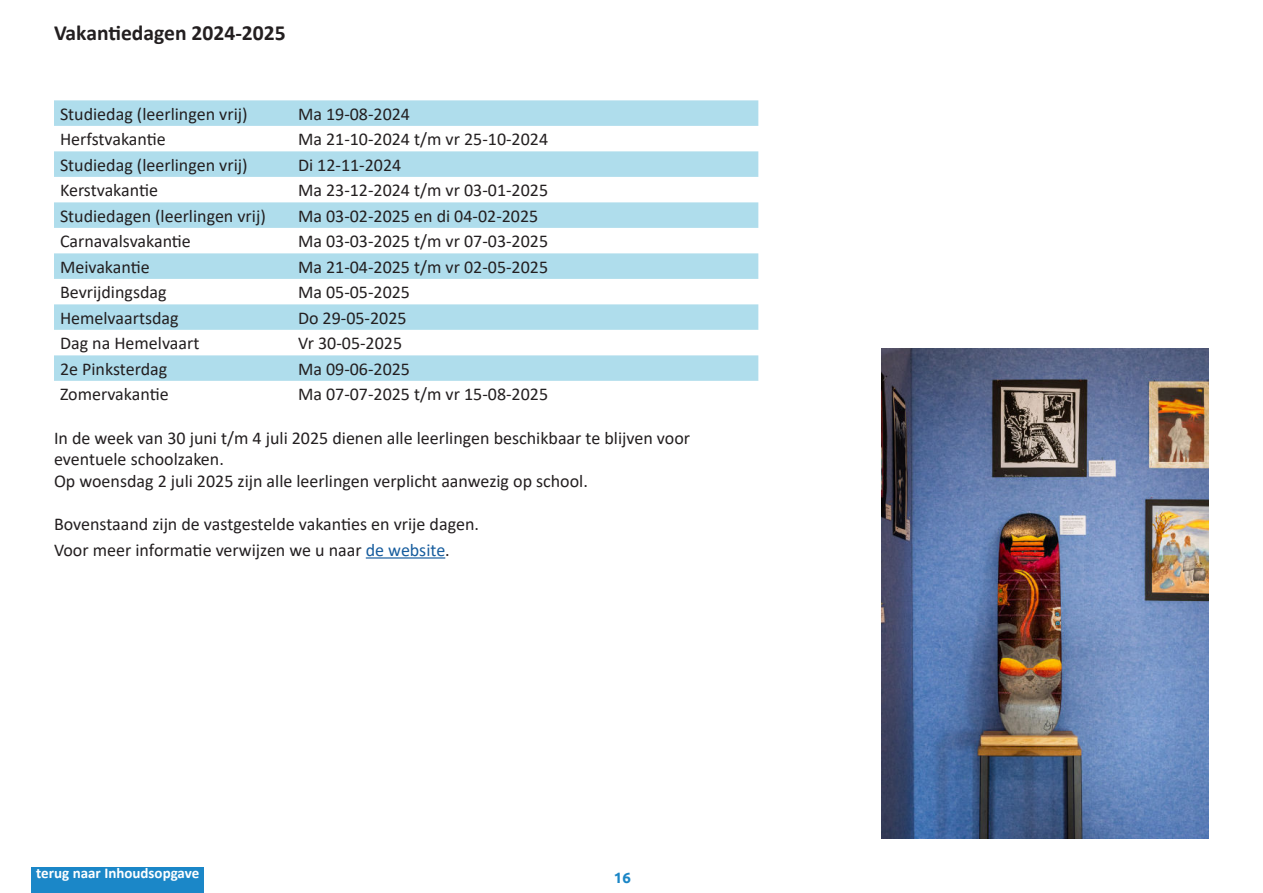
<style>
.page{position:relative;width:1263px;height:893px;background:#fff}
.page>*{position:absolute;margin:0;border:0;box-sizing:border-box;transform-origin:0 0}
.t1{font:700 21.6px "Calibri";color:#231f20}
.t2{font:18px/21.6px "Calibri";color:#231f20}
.t3{font:700 15px "Calibri";color:#fff}
.t4{font:700 15px "Ubuntu";color:#1b86c6}
.s1{color:#175d9e}
</style>
<div class="page">
<hr style="left:366px;top:557px;width:79px;height:2px;background:#175d9e">
<svg style="left:54px;top:100px;width:704px;height:26px;background:#b0ddec"></svg>
<div style="left:54px;top:151px;width:704px;height:26px;background:#afddec"></div>
<div style="left:54px;top:202px;width:704px;height:26px;background:#afddec"></div>
<div style="left:54px;top:253px;width:704px;height:26px;background:#afddec"></div>
<svg style="left:54px;top:304px;width:704px;height:77px"></svg>
<div style="left:31px;top:867px;width:173px;height:26px;background:#1b87c8"></div>
<img style="left:882px;top:349px;width:326px;height:490px">
<p class="t1" style="left:54px;top:17px;width:233px">Vakantiedagen 2024-2025</p>
<p class="t2" style="left:60px;top:103px;width:189px">Studiedag (leerlingen vrij)</p>
<p class="t2" style="left:298px;top:103px;width:114px">Ma 19-08-2024</p>
<p class="t2" style="left:60px;top:128px;width:107px">Herfstvakantie</p>
<p class="t2" style="left:298px;top:128px;width:252px">Ma 21-10-2024 t/m vr 25-10-2024</p>
<p class="t2" style="left:60px;top:154px;width:189px">Studiedag (leerlingen vrij)</p>
<p class="t2" style="left:298px;top:154px;width:105px">Di 12-11-2024</p>
<p class="t2" style="left:60px;top:179px;width:100px">Kerstvakantie</p>
<p class="t2" style="left:298px;top:179px;width:252px">Ma 23-12-2024 t/m vr 03-01-2025</p>
<p class="t2" style="left:60px;top:205px;width:207px">Studiedagen (leerlingen vrij)</p>
<p class="t2" style="left:298px;top:205px;width:242px">Ma 03-02-2025 en di 04-02-2025</p>
<p class="t2" style="left:60px;top:230px;width:132px">Carnavalsvakantie</p>
<p class="t2" style="left:298px;top:230px;width:252px">Ma 03-03-2025 t/m vr 07-03-2025</p>
<p class="t2" style="left:60px;top:256px;width:91px">Meivakantie</p>
<p class="t2" style="left:298px;top:256px;width:252px">Ma 21-04-2025 t/m vr 02-05-2025</p>
<p class="t2" style="left:60px;top:281px;width:108px">Bevrijdingsdag</p>
<p class="t2" style="left:298px;top:281px;width:114px">Ma 05-05-2025</p>
<p class="t2" style="left:60px;top:307px;width:120px">Hemelvaartsdag</p>
<p class="t2" style="left:298px;top:307px;width:110px">Do 29-05-2025</p>
<p class="t2" style="left:60px;top:332px;width:141px">Dag na Hemelvaart</p>
<p class="t2" style="left:298px;top:332px;width:106px">Vr 30-05-2025</p>
<p class="t2" style="left:60px;top:358px;width:109px">2e Pinksterdag</p>
<p class="t2" style="left:298px;top:358px;width:114px">Ma 09-06-2025</p>
<p class="t2" style="left:60px;top:383px;width:110px">Zomervakantie</p>
<p class="t2" style="left:298px;top:383px;width:252px">Ma 07-07-2025 t/m vr 15-08-2025</p>
<p class="t2" style="left:54px;top:426px;width:638px">In de week van 30 juni t/m 4 juli 2025 dienen alle leerlingen beschikbaar te blijven voor eventuele schoolzaken.<br>Op woensdag 2 juli 2025 zijn alle leerlingen verplicht aanwezig op school.</p>
<p class="t2" style="left:54px;top:511px;width:426px;line-height:26px">Bovenstaand zijn de vastgestelde vakanties en vrije dagen.<br>Voor meer informatie verwijzen we u naar <span class="s1">de website</span>.</p>
<p class="t3" style="left:36px;top:867px;width:164px">terug naar Inhoudsopgave</p>
<p class="t4" style="left:614px;top:871px;width:19px">16</p>
</div>
